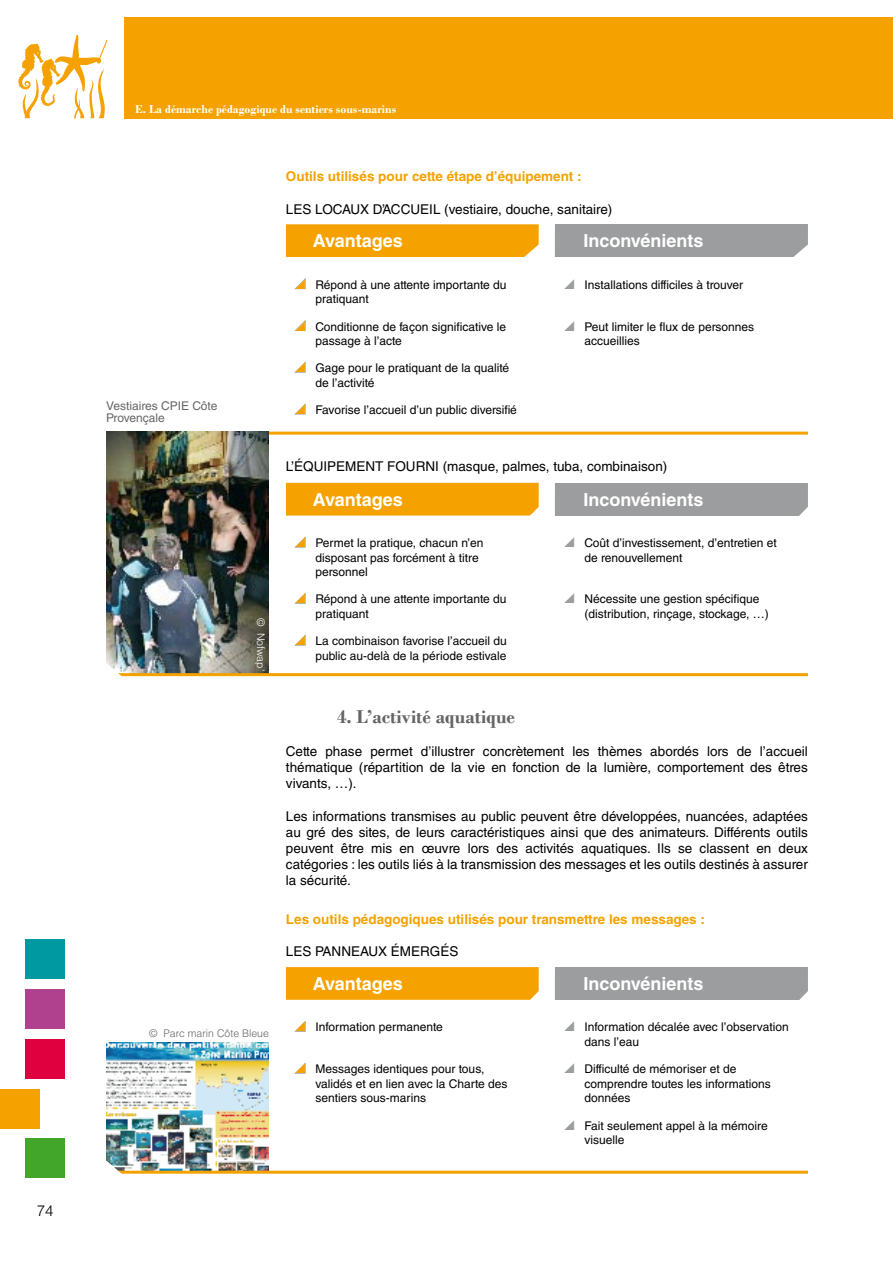
<style>
.page{position:relative;width:893px;height:1263px;background:#fff}
.page>*{position:absolute;margin:0;border:0;box-sizing:border-box;transform-origin:0 0}
.t1{font:700 19.5px "Bodoni";color:#646567}
.t2{font:700 18px "Helvetica LT Std";color:#fff}
.t3{font:300 15px "Helvetica LT Std";color:#000}
.t4{font:13.5px/16.2px "Helvetica LT Std";color:#000;text-align:justify}
.t5{font:700 13.5px "Helvetica LT Std";color:#f5a200}
.t6{font:12px/14.4px "Helvetica LT Std";color:#000}
.t7{font:700 12px "Bodoni";color:#fff}
.t8{font:12px/12px "Helvetica LT Std";color:#646567}
.t9{font:300 10.5px "Helvetica LT Std";color:#646567}
.t10{font:300 10.5px "Helvetica LT Std";color:#fff}
</style>
<div class="page">
<div style="left:26px;top:939px;width:39px;height:39px;background:#0098a1"></div>
<div style="left:26px;top:1139px;width:39px;height:39px;background:#42a62a"></div>
<div style="left:26px;top:989px;width:39px;height:39px;background:#af418e"></div>
<div style="left:124px;top:17px;width:769px;height:101px;background:#f5a200"></div>
<svg style="left:18px;top:35px;width:89px;height:83px"></svg>
<div style="left:26px;top:1039px;width:39px;height:39px;background:#e0003f"></div>
<div style="left:0;top:1089px;width:39px;height:39px;background:#f5a200"></div>
<hr style="left:106px;top:432px;width:702px;height:3px;background:#f5a200">
<img style="left:106px;top:432px;width:163px;height:241px">
<div style="left:555px;top:224px;width:253px;height:33px;background:#9c9d9f"></div>
<svg style="left:286px;top:224px;width:269px;height:33px;background:#f5a914"></svg>
<svg style="left:793px;top:244px;width:15px;height:13px"></svg>
<div style="left:555px;top:483px;width:253px;height:32px;background:#9c9d9f"></div>
<svg style="left:286px;top:482px;width:269px;height:34px;background:#f5ab19"></svg>
<svg style="left:792px;top:507px;width:16px;height:9px"></svg>
<div style="left:555px;top:967px;width:253px;height:33px;background:#9c9d9f"></div>
<svg style="left:286px;top:967px;width:269px;height:33px;background:#f5a812"></svg>
<svg style="left:799px;top:991px;width:9px;height:9px"></svg>
<img style="left:106px;top:1042px;width:163px;height:129px">
<hr style="left:106px;top:673px;width:702px;height:3px;background:#f5a200">
<svg style="left:106px;top:660px;width:17px;height:17px"></svg>
<hr style="left:106px;top:1171px;width:702px;height:3px;background:#f5a200">
<svg style="left:106px;top:1158px;width:17px;height:16px"></svg>
<svg style="left:295px;top:278px;width:11px;height:11px"></svg>
<svg style="left:295px;top:320px;width:11px;height:11px"></svg>
<svg style="left:295px;top:362px;width:11px;height:11px"></svg>
<svg style="left:295px;top:404px;width:11px;height:11px"></svg>
<svg style="left:295px;top:537px;width:11px;height:11px"></svg>
<svg style="left:295px;top:593px;width:11px;height:11px"></svg>
<svg style="left:295px;top:635px;width:11px;height:11px"></svg>
<svg style="left:295px;top:1021px;width:11px;height:11px"></svg>
<svg style="left:295px;top:1063px;width:11px;height:11px"></svg>
<p class="t3" style="left:37px;top:1201px;width:18px">74</p>
<p class="t7" style="left:135px;top:102px;width:262px">E. La démarche pédagogique du sentiers sous-marins</p>
<p class="t8" style="left:106px;top:400px;width:113px">Vestiaires CPIE Côte<br>Provençale</p>
<p class="t10" style="left:268px;top:618px;width:54px;rotate:90deg">© Nofwap’</p>
<p class="t9" style="left:149px;top:1026px;width:121px">© Parc marin Côte Bleue</p>
<p class="t5" style="left:286px;top:168px;width:297px">Outils utilisés pour cette étape d’équipement :</p>
<p class="t4" style="left:286px;top:201px;width:39px">Les locau</p>
<p class="t4" style="left:360px;top:201px;width:32px">x d ’accueil</p>
<p class="t4" style="left:444px;top:201px;width:170px">(vestiaire, douche, sanitaire)</p>
<h2 class="t2" style="left:313px;top:230px;width:91px">Avantages</h2>
<h2 class="t2" style="left:583px;top:230px;width:121px">Inconvénients</h2>
<p class="t6" style="left:315px;top:277px;width:193px">Répond à une attente importante du pratiquant</p>
<p class="t6" style="left:584px;top:277px;width:160px">Installations difficiles à trouver</p>
<p class="t6" style="left:315px;top:319px;width:192px">Conditionne de façon significative le passage à l’acte</p>
<p class="t6" style="left:584px;top:319px;width:171px">Peut limiter le flux de personnes accueillies</p>
<p class="t6" style="left:315px;top:361px;width:195px">Gage pour le pratiquant de la qualité de l’activité</p>
<p class="t6" style="left:315px;top:403px;width:203px">Favorise l’accueil d’un public diversifié</p>
<p class="t4" style="left:286px;top:458px;width:19px">L’équipement</p>
<p class="t4" style="left:387px;top:458px;width:10px">fourni</p>
<p class="t4" style="left:443px;top:458px;width:226px">(masque, palmes, tuba, combinaison)</p>
<h2 class="t2" style="left:313px;top:488px;width:91px">Avantages</h2>
<h2 class="t2" style="left:583px;top:488px;width:121px">Inconvénients</h2>
<p class="t6" style="left:315px;top:536px;width:170px">Permet la pratique, chacun n’en disposant pas forcément à titre personnel</p>
<p class="t6" style="left:584px;top:536px;width:194px">Coût d’investissement, d’entretien et de renouvellement</p>
<p class="t6" style="left:315px;top:592px;width:193px">Répond à une attente importante du pratiquant</p>
<p class="t6" style="left:584px;top:592px;width:186px">Nécessite une gestion spécifique (distribution, rinçage, stockage, …)</p>
<p class="t6" style="left:315px;top:634px;width:193px">La combinaison favorise l’accueil du public au-delà de la période estivale</p>
<h1 class="t1" style="left:337px;top:706px;width:179px">4. L’activité aquatique</h1>
<p class="t4" style="left:286px;top:743px;width:523px">Cette phase permet d’illustrer concrètement les thèmes abordés lors de l’accueil thématique (répartition de la vie en fonction de la lumière, comportement des êtres vivants, …).</p>
<p class="t4" style="left:286px;top:808px;width:523px">Les informations transmises au public peuvent être développées, nuancées, adaptées au gré des sites, de leurs caractéristiques ainsi que des animateurs. Différents outils peuvent être mis en œuvre lors des activités aquatiques. Ils se classent en deux catégories : les outils liés à la transmission des messages et les outils destinés à assurer la sécurité.</p>
<p class="t5" style="left:286px;top:911px;width:421px">Les outils pédagogiques utilisés pour transmettre les messages :</p>
<p class="t4" style="left:286px;top:943px;width:39px">Les panneau</p>
<p class="t4" style="left:378px;top:943px;width:24px">x émergés</p>
<h2 class="t2" style="left:313px;top:972px;width:91px">Avantages</h2>
<h2 class="t2" style="left:583px;top:972px;width:121px">Inconvénients</h2>
<p class="t6" style="left:315px;top:1020px;width:129px">Information permanente</p>
<p class="t6" style="left:584px;top:1020px;width:206px">Information décalée avec l’observation dans l’eau</p>
<p class="t6" style="left:315px;top:1062px;width:194px">Messages identiques pour tous, validés et en lien avec la Charte des sentiers sous-marins</p>
<p class="t6" style="left:584px;top:1062px;width:188px">Difficulté de mémoriser et de comprendre toutes les informations données</p>
<p class="t6" style="left:584px;top:1118px;width:185px">Fait seulement appel à la mémoire visuelle</p>
</div>
